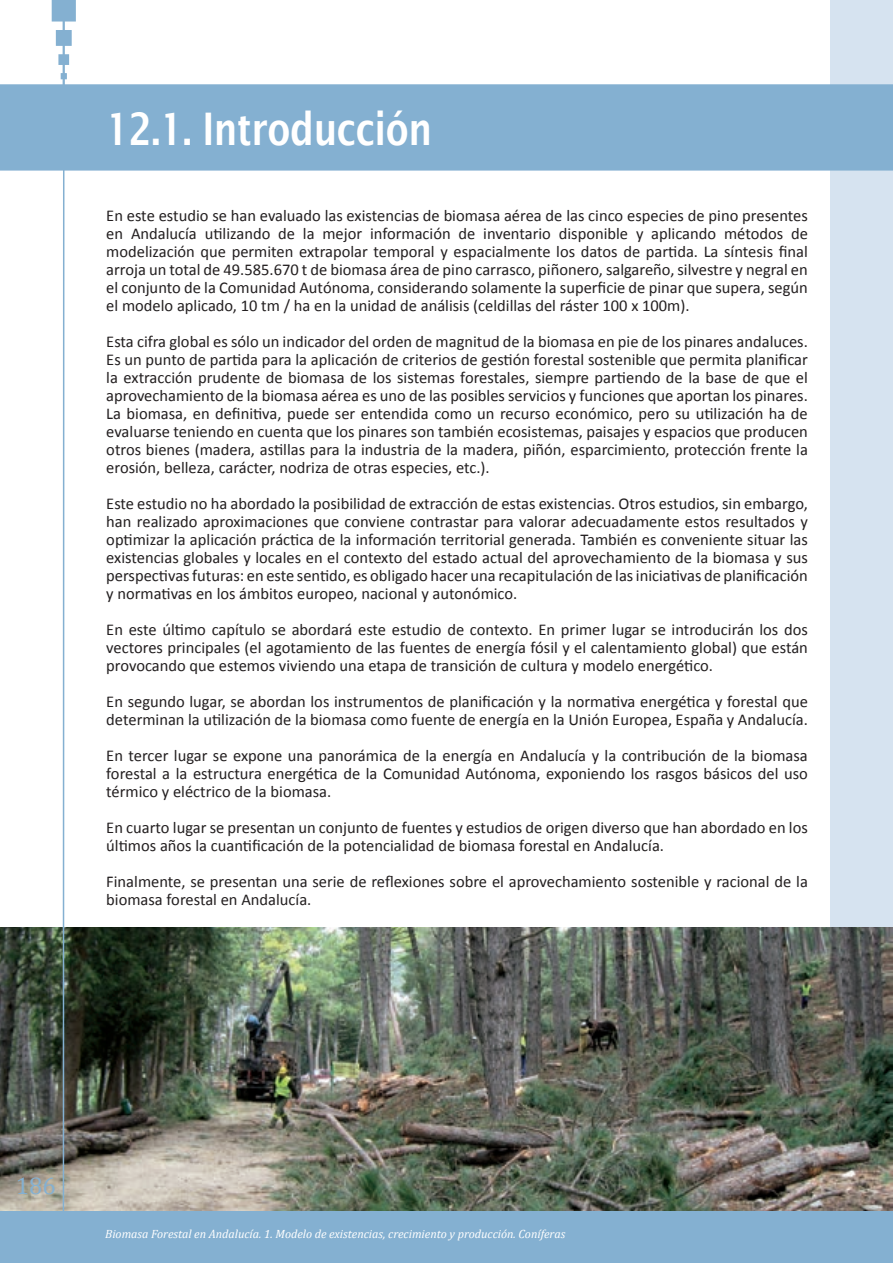
<style>
.page{position:relative;width:893px;height:1263px;background:#fff}
.page>*{position:absolute;margin:0;border:0;box-sizing:border-box;transform-origin:0 0}
.t1{font:600 45px "Lucida Sans";letter-spacing:-.01em;color:#fff;scale:.8 1}
.t2{font:24px "Cambria";color:#84b0d1}
.Calibri_11_regular{font:16.5px/18px "Calibri";color:#231f20;text-align:justify}
.t3{font:italic 12px "Cambria";color:#fff}
</style>
<div class="page">
<div style="left:830px;top:0;width:63px;height:1263px;background:#d6e3f0"></div>
<img style="left:0;top:927px;width:893px;height:284px">
<div style="left:0;top:1211px;width:893px;height:52px;background:#84b0d1"></div>
<hr style="left:63px;top:0;width:2px;height:85px;background:#84b0d1">
<hr style="left:63px;top:85px;width:2px;height:1178px;background:#84b0d1">
<svg style="left:52px;top:0;width:24px;height:22px"></svg>
<div style="left:56px;top:30px;width:16px;height:16px;background:#84b0d1;border:2px solid #84b0d1"></div>
<div style="left:58px;top:54px;width:11px;height:11px;background:#84b0d1;border:2px solid #84b0d1"></div>
<svg style="left:61px;top:73px;width:6px;height:6px"></svg>
<div style="left:0;top:84px;width:893px;height:87px;background:#84b0d1"></div>
<p class="t1" style="left:106px;top:103px;width:409px">12.1. Introducción</p>
<p class="Calibri_11_regular" style="left:106px;top:206px;width:703px">En este estudio se han evaluado las existencias de biomasa aérea de las cinco especies de pino presentes en Andalucía utilizando de la mejor información de inventario disponible y aplicando métodos de modelización que permiten extrapolar temporal y espacialmente los datos de partida. La síntesis final arroja un total de 49.585.670 t de biomasa área de pino carrasco, piñonero, salgareño, silvestre y negral en el conjunto de la Comunidad Autónoma, considerando solamente la superficie de pinar que supera, según el modelo aplicado, 10 tm / ha en la unidad de análisis (celdillas del ráster 100 x 100m).</p>
<p class="Calibri_11_regular" style="left:106px;top:332px;width:703px">Esta cifra global es sólo un indicador del orden de magnitud de la biomasa en pie de los pinares andaluces.<br>Es un punto de partida para la aplicación de criterios de gestión forestal sostenible que permita planificar la extracción prudente de biomasa de los sistemas forestales, siempre partiendo de la base de que el aprovechamiento de la biomasa aérea es uno de las posibles servicios y funciones que aportan los pinares.<br>La biomasa, en definitiva, puede ser entendida como un recurso económico, pero su utilización ha de evaluarse teniendo en cuenta que los pinares son también ecosistemas, paisajes y espacios que producen otros bienes (madera, astillas para la industria de la madera, piñón, esparcimiento, protección frente la erosión, belleza, carácter, nodriza de otras especies, etc.).</p>
<p class="Calibri_11_regular" style="left:106px;top:494px;width:703px">Este estudio no ha abordado la posibilidad de extracción de estas existencias. Otros estudios, sin embargo, han realizado aproximaciones que conviene contrastar para valorar adecuadamente estos resultados y optimizar la aplicación práctica de la información territorial generada. También es conveniente situar las existencias globales y locales en el contexto del estado actual del aprovechamiento de la biomasa y sus perspectivas futuras: en este sentido, es obligado hacer una recapitulación de las iniciativas de planificación y normativas en los ámbitos europeo, nacional y autonómico.</p>
<p class="Calibri_11_regular" style="left:106px;top:620px;width:703px">En este último capítulo se abordará este estudio de contexto. En primer lugar se introducirán los dos vectores principales (el agotamiento de las fuentes de energía fósil y el calentamiento global) que están provocando que estemos viviendo una etapa de transición de cultura y modelo energético.</p>
<p class="Calibri_11_regular" style="left:106px;top:692px;width:703px">En segundo lugar, se abordan los instrumentos de planificación y la normativa energética y forestal que determinan la utilización de la biomasa como fuente de energía en la Unión Europea, España y Andalucía.</p>
<p class="Calibri_11_regular" style="left:106px;top:746px;width:703px">En tercer lugar se expone una panorámica de la energía en Andalucía y la contribución de la biomasa forestal a la estructura energética de la Comunidad Autónoma, exponiendo los rasgos básicos del uso térmico y eléctrico de la biomasa.</p>
<p class="Calibri_11_regular" style="left:106px;top:818px;width:703px">En cuarto lugar se presentan un conjunto de fuentes y estudios de origen diverso que han abordado en los últimos años la cuantificación de la potencialidad de biomasa forestal en Andalucía.</p>
<p class="Calibri_11_regular" style="left:106px;top:872px;width:703px">Finalmente, se presentan una serie de reflexiones sobre el aprovechamiento sostenible y racional de la biomasa forestal en Andalucía.</p>
<h2 class="t2" style="left:16px;top:1171px;width:41px">186</h2>
<p class="t3" style="left:105px;top:1225px;width:462px">Biomasa Forestal en Andalucía. 1. Modelo de existencias, crecimiento y producción. Coníferas</p>
</div>
